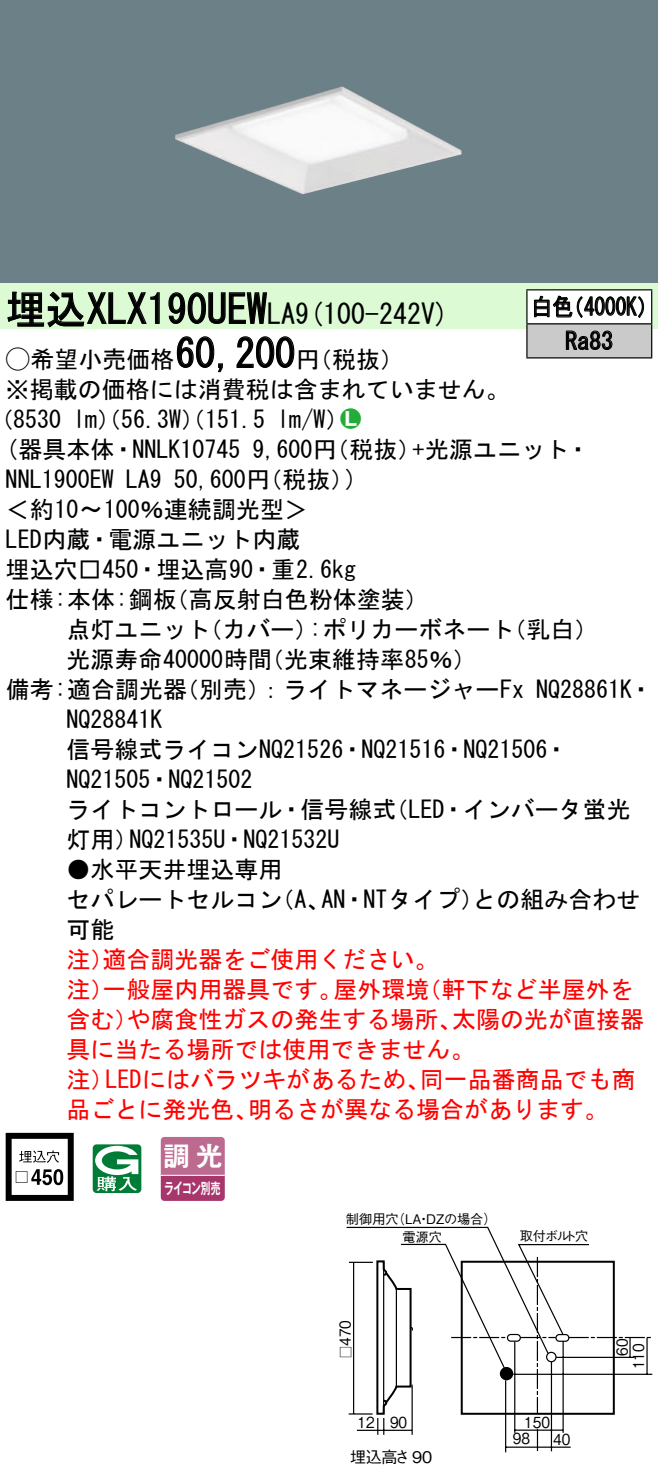
<style>
.page{position:relative;width:658px;height:1477px;background:#fff}
.page>*{position:absolute;margin:0;border:0;box-sizing:border-box;transform-origin:0 0}
.t1{font:40px "MS Gothic";color:#000}
.t2{font:28px "MS Gothic";color:#000}
.t3{font:26.4px "Gothic MB101 Pro De Bold 90 pv RKSJ H";color:#fff}
.t4{font:24px/30px "MS Gothic";color:#000}
.t5{font:24px "MS Gothic";color:#f00}
.t6{font:24px/34px "MS Gothic";color:#000;scale:.88 1}
.t7{font:24px "Ford Classification 1";color:#23ac38}
.t8{font:16px "Gothic BBB Pro Medium 90 pv RKSJ H";letter-spacing:-.02em;color:#000}
.t9{font:15.2px "Gothic BBB Pro Medium 90 pv RKSJ H";color:#000;scale:.9 1}
.t10{font:15.2px "Gothic MB101 Pro De Bold 90 pv RKSJ H";letter-spacing:-.05em;color:#fff;scale:.65 1}
.t11{font:13.2px "Gothic BBB Pro Medium 90 pv RKSJ H";color:#000}
.t12{font:13.2px "Gothic BBB Pro Medium 90 pv RKSJ H";color:#000;scale:.9 1}
.s1{font-size:28px}
.s2{font-family:"Ford Classification 1"}
.s3{color:#fff}
</style>
<div class="page">
<div style="left:0;top:0;width:658px;height:283px;background:#6c8087"></div>
<img style="left:175px;top:86px;width:286px;height:108px">
<div style="left:0;top:283px;width:658px;height:46px;background:#dcfad4"></div>
<svg style="left:7px;top:291px;width:153px;height:37px"></svg>
<svg style="left:168px;top:292px;width:99px;height:32px"></svg>
<svg style="left:176px;top:336px;width:47px;height:37px"></svg>
<svg style="left:236px;top:336px;width:59px;height:32px"></svg>
<svg style="left:6px;top:1132px;width:68px;height:68px"></svg>
<svg style="left:53px;top:1169px;width:10px;height:16px"></svg>
<svg style="left:93px;top:1144px;width:48px;height:49px"></svg>
<svg style="left:160px;top:1137px;width:65px;height:63px;background:#b55883"></svg>
<hr style="left:161px;top:1174px;width:64px;height:2px;background:#fff">
<div style="left:527px;top:290px;width:124px;height:34px;background:#fff"></div>
<div style="left:527px;top:324px;width:124px;height:34px;background:#cacaca"></div>
<hr style="left:526px;top:289px;width:126px;height:1px;background:#000">
<hr style="left:526px;top:290px;width:1px;height:33px;background:#000">
<hr style="left:651px;top:290px;width:1px;height:33px;background:#000">
<hr style="left:526px;top:323px;width:126px;height:1px;background:#000">
<hr style="left:526px;top:324px;width:1px;height:33px;background:#000">
<hr style="left:651px;top:324px;width:1px;height:33px;background:#000">
<hr style="left:526px;top:357px;width:126px;height:1px;background:#000">
<svg style="left:534px;top:295px;width:110px;height:23px"></svg>
<svg style="left:565px;top:330px;width:47px;height:20px"></svg>
<hr style="left:505px;top:1380px;width:1px;height:72px;background:#000">
<svg style="left:346px;top:1226px;width:306px;height:225px"></svg>
<h1 class="t1" style="left:6px;top:289px;width:291px">埋込XLX190UEW<span class="s1">LA</span></h1>
<p class="t2" style="left:295px;top:299px;width:155px">(9 100-242 (V</p>
<h1 class="t1" style="left:175px;top:333px;width:121px">60,200</h1>
<p class="t4" style="left:6px;top:344px;width:505px"><span class="s2">A</span>希望小売価格<br>※掲載の価格には消費税は含まれていません。</p>
<p class="t7" style="left:340px;top:406px;width:22px">2<span class="s3">7</span></p>
<p class="t4" style="left:296px;top:344px;width:109px">（円税抜(</p>
<p class="t4" style="left:277px;top:404px;width:73px">l m (W/</p>
<p class="t4" style="left:-11px;top:404px;width:74px">（8530</p>
<p class="t4" style="left:73px;top:404px;width:193px">lm）（56.3 ）（W 151.5</p>
<p class="t6" style="left:565px;top:290px;width:56px;text-indent:-34px">白色<br>Ra83</p>
<p class="t6" style="left:563px;top:290px;width:110px">（4000 (K</p>
<p class="t4" style="left:6px;top:434px;width:236px">(器具本体・NNLK10745</p>
<p class="t4" style="left:252px;top:434px;width:170px">9,600 （円税抜）</p>
<p class="t4" style="left:412px;top:434px;width:179px">+光源ユニット・</p>
<p class="t4" style="left:174px;top:464px;width:182px">50,600 （円税抜(</p>
<p class="t4" style="left:345px;top:464px;width:13px">(</p>
<p class="t4" style="left:6px;top:464px;width:109px">NNL1900EW</p>
<p class="t4" style="left:6px;top:494px;width:304px">＜約10〜100％連続調光型&lt;</p>
<p class="t4" style="left:6px;top:524px;width:296px">LED内蔵・電源ユニット内蔵</p>
<p class="t4" style="left:6px;top:554px;width:352px">埋込穴□450・埋込高90・重2.6kg</p>
<p class="t4" style="left:165px;top:584px;width:266px">（高反射白色粉体塗装(</p>
<p class="t4" style="left:126px;top:464px;width:37px">LA9</p>
<p class="t4" style="left:6px;top:584px;width:172px">仕様:本体:鋼板</p>
<p class="t4" style="left:198px;top:614px;width:121px">（カバー）</p>
<p class="t4" style="left:66px;top:614px;width:145px">点灯ユニット</p>
<p class="t4" style="left:309px;top:614px;width:206px">:ポリカーボネート</p>
<p class="t4" style="left:502px;top:614px;width:97px">（乳白(</p>
<p class="t4" style="left:66px;top:644px;width:207px">光源寿命40000時間</p>
<p class="t4" style="left:260px;top:644px;width:218px">（光束維持率85％(</p>
<p class="t4" style="left:175px;top:674px;width:350px">（別売：）ライトマネージャーFx</p>
<p class="t4" style="left:6px;top:674px;width:183px">備考:適合調光器</p>
<p class="t4" style="left:66px;top:704px;width:97px">NQ28841K</p>
<p class="t4" style="left:66px;top:734px;width:503px">信号線式ライコンNQ21526・NQ21516・NQ21506・</p>
<p class="t4" style="left:66px;top:764px;width:187px">NQ21505・NQ21502</p>
<p class="t4" style="left:384px;top:794px;width:247px">（LED・インバータ蛍光</p>
<p class="t4" style="left:536px;top:674px;width:118px">NQ28861 ・K</p>
<p class="t4" style="left:66px;top:794px;width:331px;text-align:center">ライトコントロール・信号線式<br>NQ21535 ・U NQ21532U</p>
<p class="t4" style="left:66px;top:824px;width:73px">灯用）</p>
<p class="t4" style="left:66px;top:854px;width:217px">●水平天井埋込専用</p>
<p class="t4" style="left:321px;top:884px;width:164px">AN・NTタイプ）</p>
<p class="t4" style="left:66px;top:884px;width:217px">セパレートセルコン可能</p>
<p class="t5" style="left:102px;top:947px;width:337px">適合調光器をご使用ください。</p>
<p class="t4" style="left:270px;top:884px;width:61px">（、A</p>
<p class="t5" style="left:66px;top:947px;width:49px">注）</p>
<p class="t4" style="left:472px;top:884px;width:169px">との組み合わせ</p>
<p class="t5" style="left:102px;top:977px;width:241px">一般屋内用器具です。</p>
<p class="t5" style="left:333px;top:977px;width:97px">屋外環境</p>
<p class="t5" style="left:417px;top:977px;width:217px">（軒下など半屋外を</p>
<p class="t5" style="left:66px;top:977px;width:49px">注）</p>
<p class="t5" style="left:126px;top:1007px;width:337px">や腐食性ガスの発生する場所、</p>
<p class="t5" style="left:452px;top:1007px;width:194px">太陽の光が直接器</p>
<p class="t5" style="left:66px;top:1007px;width:73px">含む）</p>
<p class="t5" style="left:66px;top:1037px;width:409px">具に当たる場所では使用できません。</p>
<p class="t5" style="left:420px;top:1067px;width:217px">同一品番商品でも商</p>
<p class="t5" style="left:105px;top:1067px;width:326px">LEDにはバラツキがあるため、</p>
<p class="t5" style="left:66px;top:1067px;width:49px">注）</p>
<p class="t5" style="left:66px;top:1097px;width:193px">品ごとに発光色、</p>
<p class="t5" style="left:248px;top:1097px;width:362px">明るさが異なる場合があります。</p>
<p class="t3" style="left:164px;top:1134px;width:60px">調光</p>
<p class="t10" style="left:164px;top:1175px;width:88px">ライコン別売</p>
<p class="t11" style="left:392px;top:1208px;width:106px">（LA DZの場合(</p>
<p class="t11" style="left:346px;top:1208px;width:54px">制御用穴</p>
<p class="t11" style="left:417px;top:1208px;width:15px">・</p>
<p class="t11" style="left:402px;top:1226px;width:41px">電源穴</p>
<p class="t11" style="left:520px;top:1225px;width:70px">取付ボルト穴</p>
<p class="t9" style="left:333px;top:1346px;width:30px;rotate:-90deg">470</p>
<p class="t12" style="left:335px;top:1357px;width:15px;rotate:-90deg">□</p>
<p class="t9" style="left:610px;top:1356px;width:21px;rotate:-90deg">60</p>
<p class="t9" style="left:626px;top:1369px;width:30px;rotate:-90deg">110</p>
<p class="t9" style="left:357px;top:1410px;width:21px">12</p>
<p class="t9" style="left:390px;top:1410px;width:21px">90</p>
<p class="t8" style="left:350px;top:1443px;width:83px">埋込高さ90</p>
<p class="t9" style="left:524px;top:1410px;width:30px">150</p>
<p class="t9" style="left:512px;top:1426px;width:21px">98</p>
<p class="t9" style="left:553px;top:1427px;width:21px">40</p>
</div>
